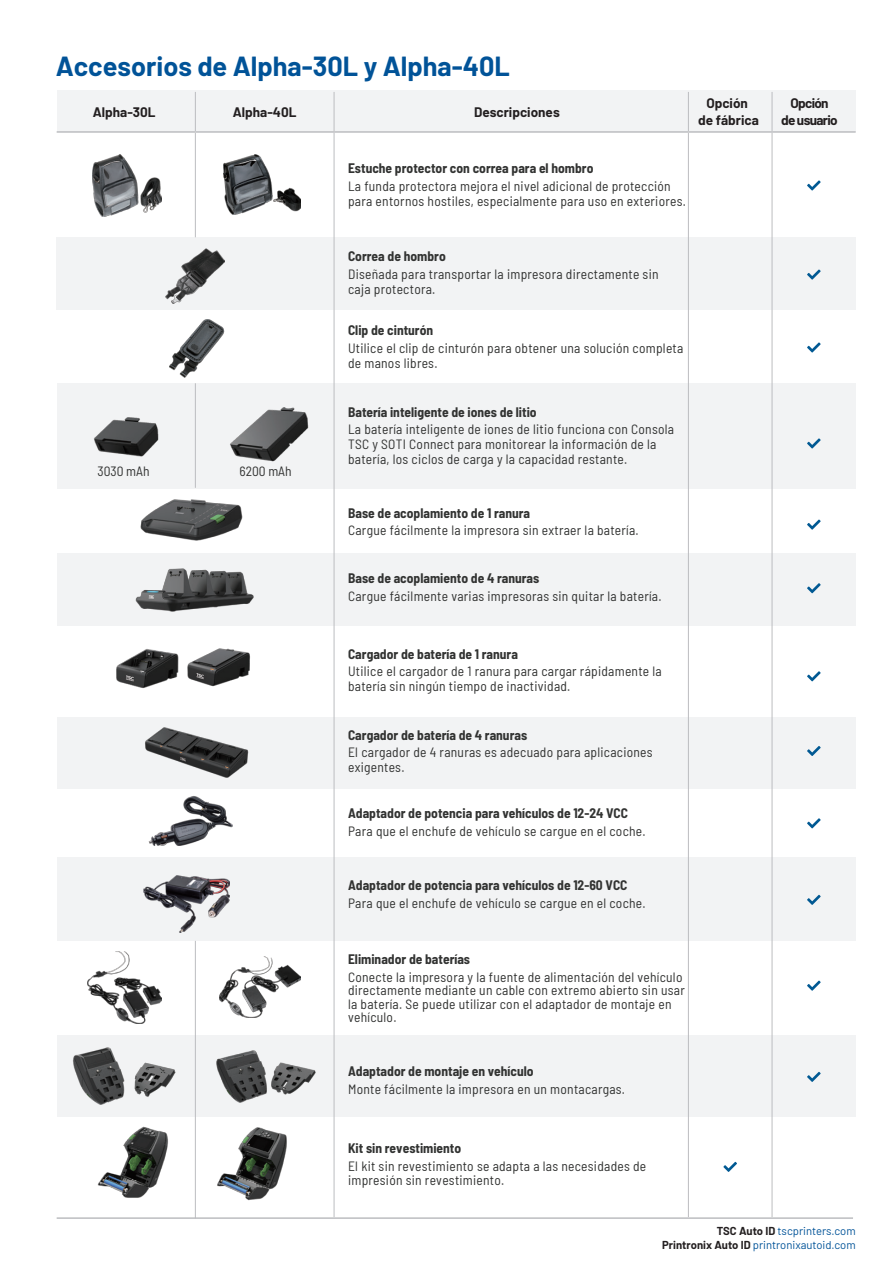
<style>
.page{position:relative;width:893px;height:1263px;background:#fff}
.page>*{position:absolute;margin:0;border:0;box-sizing:border-box;transform-origin:0 0}
.t1{font:700 27px "Barlow";color:#015398}
.t2{font:semi-condensed 13.5px/15px "Barlow";letter-spacing:.02em;color:#323332}
.t3{font:700 semi-condensed 13.5px "Barlow";color:#323332}
.t4{font:700 13.5px/16.2px "Barlow";color:#231f20;text-align:center}
.t5{font:700 13.5px/16.2px "Barlow";letter-spacing:-.05em;color:#231f20;text-align:center}
.t6{font:11.25px/13.5px "Barlow";color:#015398;text-align:right}
.s1{font-weight:700;color:#231f20}
</style>
<div class="page">
<div style="left:772px;top:1035px;width:84px;height:82px;background:#f2f3f4"></div>
<div style="left:688px;top:1035px;width:84px;height:82px;background:#f2f3f4"></div>
<div style="left:334px;top:1035px;width:354px;height:82px;background:#f2f3f4"></div>
<div style="left:195px;top:1035px;width:139px;height:82px;background:#f2f3f4"></div>
<div style="left:57px;top:1035px;width:138px;height:82px;background:#f2f3f4"></div>
<div style="left:772px;top:857px;width:84px;height:84px;background:#f2f3f4"></div>
<div style="left:688px;top:857px;width:84px;height:84px;background:#f2f3f4"></div>
<div style="left:334px;top:857px;width:354px;height:84px;background:#f2f3f4"></div>
<div style="left:195px;top:857px;width:139px;height:84px;background:#f2f3f4"></div>
<div style="left:57px;top:857px;width:138px;height:84px;background:#f2f3f4"></div>
<div style="left:772px;top:717px;width:84px;height:71px;background:#f2f3f4"></div>
<div style="left:688px;top:717px;width:84px;height:71px;background:#f2f3f4"></div>
<div style="left:334px;top:717px;width:354px;height:71px;background:#f2f3f4"></div>
<div style="left:195px;top:717px;width:139px;height:71px;background:#f2f3f4"></div>
<div style="left:57px;top:717px;width:138px;height:71px;background:#f2f3f4"></div>
<div style="left:772px;top:553px;width:84px;height:73px;background:#f2f3f4"></div>
<div style="left:688px;top:553px;width:84px;height:73px;background:#f2f3f4"></div>
<div style="left:334px;top:553px;width:354px;height:73px;background:#f2f3f4"></div>
<div style="left:195px;top:553px;width:139px;height:73px;background:#f2f3f4"></div>
<div style="left:57px;top:553px;width:138px;height:73px;background:#f2f3f4"></div>
<div style="left:772px;top:383px;width:84px;height:105px;background:#f2f3f4"></div>
<div style="left:688px;top:383px;width:84px;height:105px;background:#f2f3f4"></div>
<div style="left:334px;top:383px;width:354px;height:105px;background:#f2f3f4"></div>
<div style="left:195px;top:383px;width:139px;height:105px;background:#f2f3f4"></div>
<div style="left:57px;top:383px;width:138px;height:105px;background:#f2f3f4"></div>
<div style="left:772px;top:237px;width:84px;height:73px;background:#f2f3f4"></div>
<div style="left:688px;top:237px;width:84px;height:73px;background:#f2f3f4"></div>
<div style="left:334px;top:237px;width:354px;height:73px;background:#f2f3f4"></div>
<div style="left:57px;top:237px;width:277px;height:73px;background:#f2f3f4"></div>
<div style="left:772px;top:91px;width:84px;height:41px;background:#f2f3f4"></div>
<div style="left:688px;top:91px;width:84px;height:41px;background:#f2f3f4"></div>
<div style="left:334px;top:91px;width:354px;height:41px;background:#f2f3f4"></div>
<div style="left:195px;top:91px;width:139px;height:41px;background:#f2f3f4"></div>
<div style="left:57px;top:91px;width:138px;height:41px;background:#f2f3f4"></div>
<hr style="left:195px;top:92px;width:1px;height:39px;background:#bcbdc0">
<hr style="left:334px;top:92px;width:1px;height:39px;background:#bcbdc0">
<hr style="left:688px;top:92px;width:1px;height:39px;background:#bcbdc0">
<hr style="left:772px;top:92px;width:1px;height:39px;background:#bcbdc0">
<hr style="left:195px;top:133px;width:1px;height:104px;background:#bcbdc0">
<hr style="left:195px;top:383px;width:1px;height:105px;background:#bcbdc0">
<hr style="left:334px;top:133px;width:1px;height:1084px;background:#bcbdc0">
<hr style="left:688px;top:133px;width:1px;height:1084px;background:#bcbdc0">
<hr style="left:772px;top:133px;width:1px;height:1084px;background:#bcbdc0">
<hr style="left:195px;top:941px;width:1px;height:277px;background:#bcbdc0">
<hr style="left:57px;top:131px;width:138px;height:2px;background:#bcbdc0">
<hr style="left:57px;top:1217px;width:796px;height:2px;background:#bcbdc0">
<hr style="left:195px;top:131px;width:139px;height:2px;background:#bcbdc0">
<hr style="left:334px;top:131px;width:354px;height:2px;background:#bcbdc0">
<hr style="left:688px;top:131px;width:84px;height:2px;background:#bcbdc0">
<hr style="left:772px;top:131px;width:84px;height:2px;background:#bcbdc0">
<svg style="left:807px;top:180px;width:14px;height:11px"></svg>
<svg style="left:807px;top:269px;width:14px;height:11px"></svg>
<svg style="left:807px;top:342px;width:14px;height:11px"></svg>
<svg style="left:807px;top:438px;width:14px;height:10px"></svg>
<svg style="left:807px;top:519px;width:14px;height:11px"></svg>
<svg style="left:807px;top:583px;width:14px;height:10px"></svg>
<svg style="left:807px;top:671px;width:14px;height:10px"></svg>
<svg style="left:807px;top:746px;width:14px;height:10px"></svg>
<svg style="left:807px;top:818px;width:14px;height:10px"></svg>
<svg style="left:723px;top:1162px;width:14px;height:10px"></svg>
<svg style="left:807px;top:895px;width:14px;height:10px"></svg>
<svg style="left:807px;top:1072px;width:14px;height:10px"></svg>
<svg style="left:807px;top:980px;width:14px;height:11px"></svg>
<img style="left:187px;top:648px;width:63px;height:39px">
<img style="left:140px;top:499px;width:103px;height:42px">
<img style="left:73px;top:1047px;width:103px;height:58px">
<img style="left:216px;top:1050px;width:100px;height:53px">
<img style="left:97px;top:1126px;width:71px;height:72px">
<img style="left:217px;top:1127px;width:70px;height:74px">
<img style="left:145px;top:727px;width:104px;height:51px">
<img style="left:135px;top:568px;width:119px;height:44px">
<img style="left:148px;top:796px;width:85px;height:50px">
<img style="left:144px;top:875px;width:86px;height:58px">
<img style="left:94px;top:417px;width:65px;height:40px">
<img style="left:116px;top:649px;width:63px;height:39px">
<img style="left:219px;top:956px;width:82px;height:61px">
<img style="left:170px;top:319px;width:55px;height:59px">
<img style="left:93px;top:154px;width:69px;height:62px">
<img style="left:223px;top:154px;width:77px;height:61px">
<img style="left:165px;top:248px;width:59px;height:56px">
<img style="left:87px;top:952px;width:74px;height:71px">
<img style="left:230px;top:407px;width:79px;height:54px">
<h1 class="t1" style="left:56px;top:47px;width:456px">Accesorios de Alpha-30L y Alpha-40L</h1>
<p class="t4" style="left:93px;top:103px;width:64px">Alpha-30L</p>
<p class="t4" style="left:233px;top:103px;width:65px">Alpha-40L</p>
<p class="t4" style="left:474px;top:103px;width:87px">Descripciones</p>
<p class="t5" style="left:781px;top:94px;width:58px">Opción<br>de usuario</p>
<p class="t4" style="left:698px;top:94px;width:62px">Opción<br>de fábrica</p>
<p class="t2" style="left:97px;top:463px;width:54px">3030 mAh</p>
<p class="t2" style="left:239px;top:463px;width:54px">6200 mAh</p>
<p class="t3" style="left:348px;top:159px;width:247px">Estuche protector con correa para el hombro</p>
<p class="t2" style="left:348px;top:178px;width:339px">La funda protectora mejora el nivel adicional de protección para entornos hostiles, especialmente para uso en exteriores.</p>
<p class="t3" style="left:348px;top:246px;width:99px">Correa de hombro</p>
<p class="t2" style="left:348px;top:265px;width:312px">Diseñada para transportar la impresora directamente sin caja protectora.</p>
<p class="t3" style="left:348px;top:321px;width:87px">Clip de cinturón</p>
<p class="t2" style="left:348px;top:340px;width:337px">Utilice el clip de cinturón para obtener una solución completa de manos libres.</p>
<p class="t3" style="left:348px;top:402px;width:190px">Batería inteligente de iones de litio</p>
<p class="t2" style="left:348px;top:421px;width:328px">La batería inteligente de iones de litio funciona con Consola<br>TSC y SOTI Connect para monitorear la información de la batería, los ciclos de carga y la capacidad restante.</p>
<p class="t3" style="left:348px;top:503px;width:184px">Base de acoplamiento de 1 ranura</p>
<p class="t2" style="left:348px;top:522px;width:292px">Cargue fácilmente la impresora sin extraer la batería.</p>
<p class="t3" style="left:348px;top:568px;width:193px">Base de acoplamiento de 4 ranuras</p>
<p class="t2" style="left:348px;top:587px;width:315px">Cargue fácilmente varias impresoras sin quitar la batería.</p>
<p class="t3" style="left:348px;top:644px;width:171px">Cargador de batería de 1 ranura</p>
<p class="t2" style="left:348px;top:663px;width:315px">Utilice el cargador de 1 ranura para cargar rápidamente la batería sin ningún tiempo de inactividad.</p>
<p class="t3" style="left:348px;top:725px;width:181px">Cargador de batería de 4 ranuras</p>
<p class="t2" style="left:348px;top:744px;width:306px">El cargador de 4 ranuras es adecuado para aplicaciones exigentes.</p>
<p class="t3" style="left:348px;top:803px;width:282px">Adaptador de potencia para vehículos de 12-24 VCC</p>
<p class="t2" style="left:348px;top:822px;width:299px">Para que el enchufe de vehículo se cargue en el coche.</p>
<p class="t3" style="left:348px;top:875px;width:281px">Adaptador de potencia para vehículos de 12-60 VCC</p>
<p class="t2" style="left:348px;top:894px;width:299px">Para que el enchufe de vehículo se cargue en el coche.</p>
<p class="t3" style="left:348px;top:949px;width:124px">Eliminador de baterías</p>
<p class="t2" style="left:348px;top:969px;width:338px;line-height:13.5px">Conecte la impresora y la fuente de alimentación del vehículo directamente mediante un cable con extremo abierto sin usar la batería. Se puede utilizar con el adaptador de montaje en vehículo.</p>
<p class="t3" style="left:348px;top:1061px;width:187px">Adaptador de montaje en vehículo</p>
<p class="t2" style="left:348px;top:1080px;width:279px">Monte fácilmente la impresora en un montacargas.</p>
<p class="t3" style="left:348px;top:1139px;width:115px">Kit sin revestimiento</p>
<p class="t2" style="left:348px;top:1158px;width:300px;line-height:13.5px">El kit sin revestimiento se adapta a las necesidades de impresión sin revestimiento.</p>
<p class="t6" style="left:662px;top:1223px;width:195px"><span class="s1">TSC Auto ID</span> tscprinters.com<br><span class="s1">Printronix Auto ID</span> printronixautoid.com</p>
</div>
